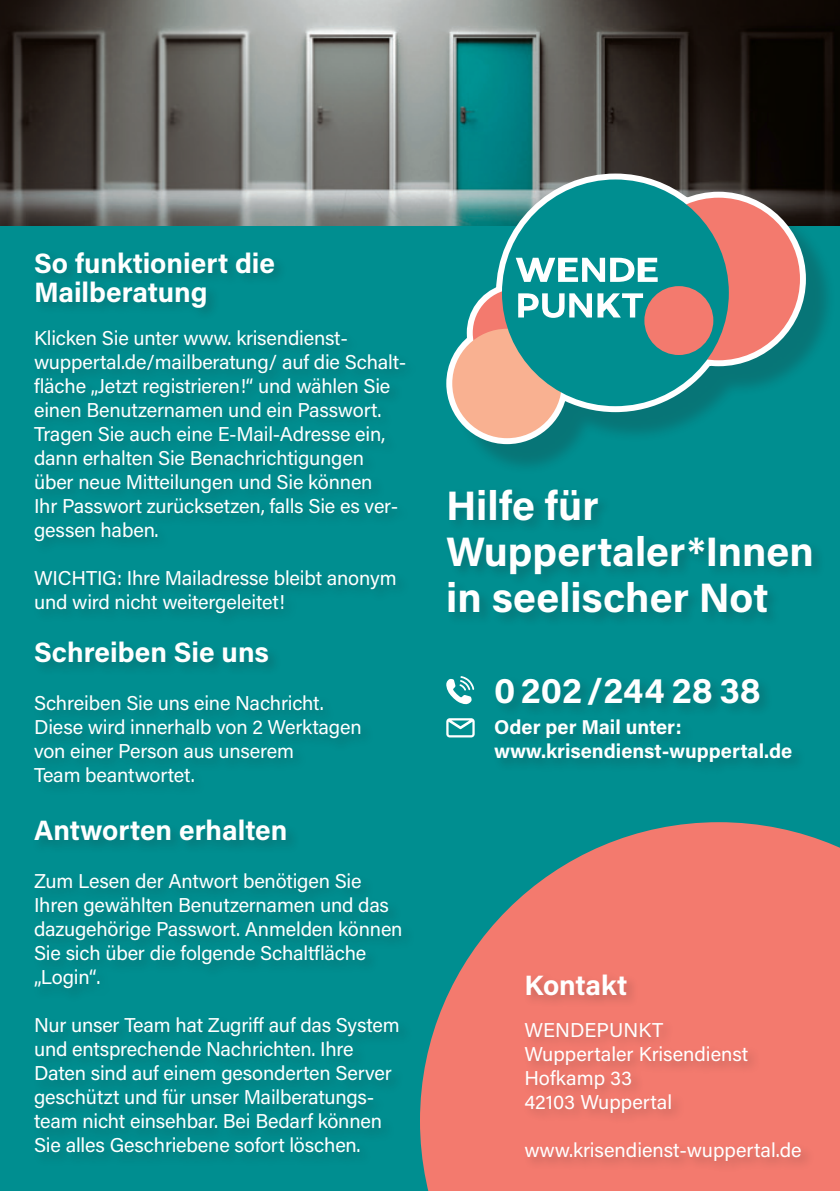
<style>
.page{position:relative;width:840px;height:1191px;background:#fff}
.page>*{position:absolute;margin:0;border:0;box-sizing:border-box;transform-origin:0 0}
.t1{font:700 41.2px/46.2px "Acumin Pro";color:#fff}
.t2{font:700 36px "Acumin Pro";color:#fff}
.t3{font:700 28px/29px "Acumin Pro";color:#fff}
.t4{font:20px/24px "Acumin Pro";letter-spacing:-.01em;color:#fff}
.t5{font:700 20px/24px "Acumin Pro";color:#fff}
</style>
<div class="page">
<div style="left:0;top:0;width:839px;height:1191px;background:#008e90"></div>
<img style="left:0;top:0;width:839px;height:225px">
<svg style="left:420px;top:822px;width:419px;height:369px;fill:#f37a6e"></svg>
<div style="left:522px;top:971px;width:292px;height:204px;background:#231f20;opacity:.22"></div>
<div style="left:492px;top:674px;width:281px;height:44px;background:#01888a"></div>
<svg style="left:446px;top:676px;width:28px;height:28px"></svg>
<svg style="left:446px;top:718px;width:28px;height:19px"></svg>
<div style="left:456px;top:183px;width:380px;height:292px;background:#231f20;opacity:.22"></div>
<svg style="left:440px;top:168px;width:371px;height:282px"></svg>
<div style="left:472px;top:289px;width:88px;height:88px;background:#f37a6e;border-radius:50%"></div>
<div style="left:452px;top:329px;width:109px;height:109px;background:#f9b191;border-radius:50%"></div>
<div style="left:637px;top:198px;width:162px;height:162px;background:#f37a6e;border-radius:50%"></div>
<div style="left:501px;top:179px;width:227px;height:227px;background:#008e90;border-radius:50%"></div>
<svg style="left:515px;top:258px;width:142px;height:24px"></svg>
<svg style="left:518px;top:293px;width:73px;height:25px"></svg>
<svg style="left:597px;top:293px;width:45px;height:24px"></svg>
<div style="left:644px;top:286px;width:69px;height:69px;background:#f37a6e;border-radius:50%"></div>
<h3 class="t3" style="left:34px;top:247px;width:242px">So funktioniert die<br>Mailberatung</h3>
<p class="t4" style="left:34px;top:325px;width:373px">Klicken Sie unter www. krisendienst&shy;wuppertal.de/mailberatung/ auf die Schalt&shy;fläche „Jetzt registrieren!“ und wählen Sie einen Benutzernamen und ein Passwort.<br>Tragen Sie auch eine E-Mail-Adresse ein, dann erhalten Sie Benachrichtigungen über neue Mitteilungen und Sie können<br>Ihr Passwort zurücksetzen, falls Sie es ver&shy;gessen haben.</p>
<p class="t4" style="left:34px;top:565px;width:364px">WICHTIG: Ihre Mailadresse bleibt anonym und wird nicht weitergeleitet!</p>
<h3 class="t3" style="left:34px;top:636px;width:236px">Schreiben Sie uns</h3>
<p class="t4" style="left:34px;top:690px;width:329px">Schreiben Sie uns eine Nachricht.<br>Diese wird innerhalb von 2 Werktagen von einer Person aus unserem<br>Team beantwortet.</p>
<h3 class="t3" style="left:34px;top:814px;width:255px">Antworten erhalten</h3>
<p class="t4" style="left:34px;top:868px;width:370px">Zum Lesen der Antwort benötigen Sie Ihren gewählten Benutzernamen und das dazugehörige Passwort. Anmelden können Sie sich über die folgende Schaltfläche „Login“.</p>
<p class="t4" style="left:34px;top:1012px;width:367px">Nur unser Team hat Zugriff auf das System und entsprechende Nachrichten. Ihre Daten sind auf einem gesonderten Server geschützt und für unser Mailberatungs&shy;team nicht einsehbar. Bei Bedarf können Sie alles Geschriebene sofort löschen.</p>
<h1 class="t1" style="left:446px;top:480px;width:369px">Hilfe für<br>Wuppertaler*Innen in seelischer Not</h1>
<h2 class="t2" style="left:494px;top:664px;width:268px">0 202 / 244 28 38</h2>
<p class="t5" style="left:494px;top:714px;width:299px">Oder per Mail unter: www.krisendienst-wuppertal.de</p>
<h3 class="t3" style="left:524px;top:969px;width:104px">Kontakt</h3>
<p class="t4" style="left:524px;top:1017px;width:225px">WENDEPUNKT<br>Wuppertaler Krisendienst<br>Hofkamp 33<br>42103 Wuppertal</p>
<p class="t4" style="left:524px;top:1137px;width:278px">www.krisendienst-wuppertal.de</p>
</div>
